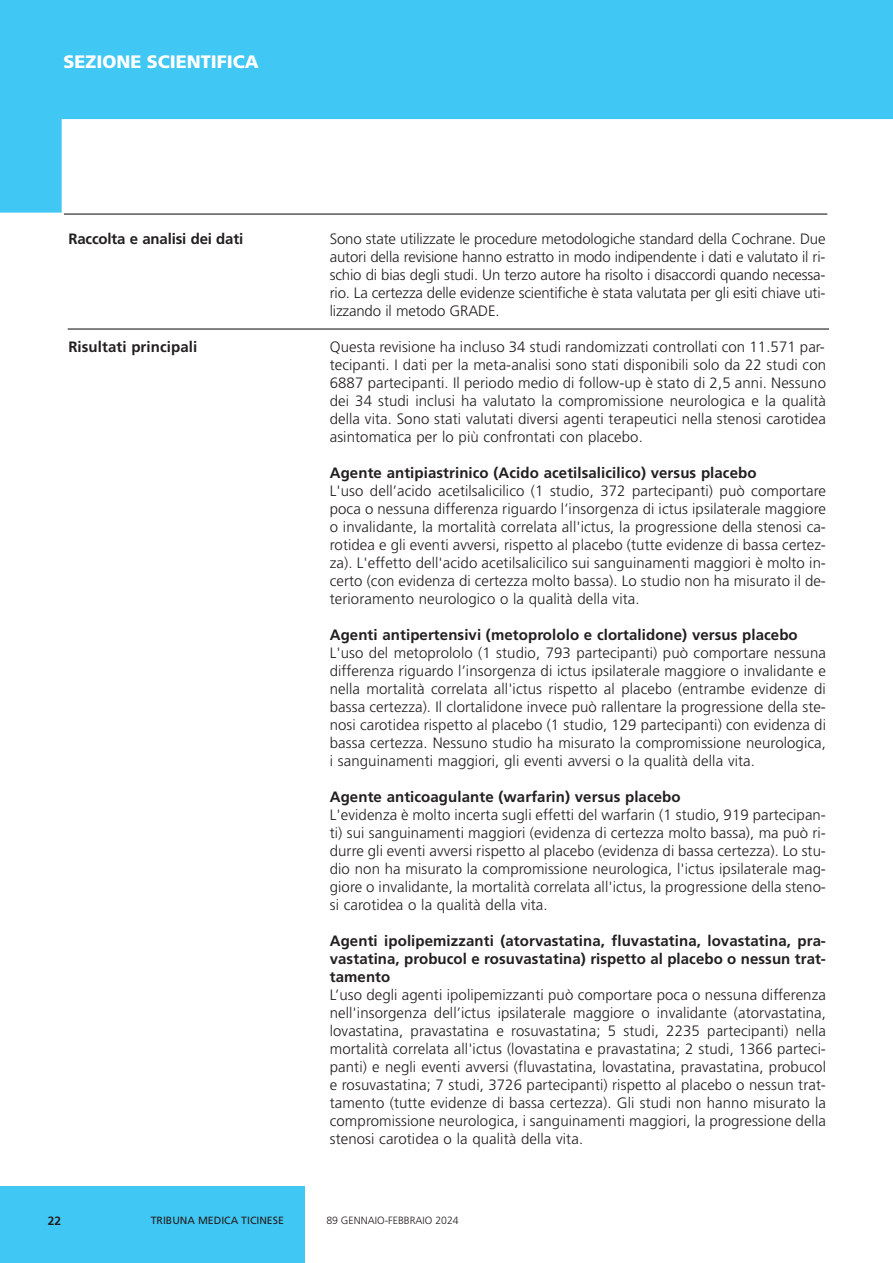
<style>
.page{position:relative;width:893px;height:1263px;background:#fff}
.page>*{position:absolute;margin:0;border:0;box-sizing:border-box;transform-origin:0 0}
.t1{font:900 18px "Frutiger";color:#fff}
.t2{font:300 15px/18px "Frutiger";letter-spacing:.005em;color:#231f20;text-align:justify}
.t3{font:700 15px/18px "Frutiger";letter-spacing:.005em;color:#231f20;text-align:justify}
.t4{font:700 12px "Frutiger";color:#231f20}
.t5{font:300 10.5px "Frutiger";color:#231f20}
.t6{font:10.5px "Frutiger";color:#231f20}
</style>
<div class="page">
<div style="left:0;top:1186px;width:305px;height:77px;background:#40c7f4"></div>
<svg style="left:0;top:0;width:893px;height:213px;fill:#40c7f4"></svg>
<hr style="left:65px;top:213px;width:762px;height:2px;background:#231f20">
<hr style="left:68px;top:328px;width:760px;height:2px;background:#231f20">
<p class="t1" style="left:67px;top:51px;width:210px">SEZIONE SCIENTIFICA -</p>
<p class="t1" style="left:63px;top:51px;width:197px">SEZIONE SCIENTIFICA</p>
<p class="t3" style="left:68px;top:230px;width:176px">Raccolta e analisi dei dati</p>
<p class="t2" style="left:330px;top:230px;width:497px">Sono state utilizzate le procedure metodologiche standard della Cochrane. Due autori della revisione hanno estratto in modo indipendente i dati e valutato il ri&shy;schio di bias degli studi. Un terzo autore ha risolto i disaccordi quando necessa&shy;rio. La certezza delle evidenze scientifiche è stata valutata per gli esiti chiave uti&shy;lizzando il metodo GRADE.</p>
<p class="t3" style="left:68px;top:338px;width:130px">Risultati principali</p>
<p class="t2" style="left:330px;top:338px;width:498px">Questa revisione ha incluso 34 studi randomizzati controllati con 11.571 par&shy;tecipanti. I dati per la meta-analisi sono stati disponibili solo da 22 studi con 6887 partecipanti. Il periodo medio di follow-up è stato di 2,5 anni. Nessuno dei 34 studi inclusi ha valutato la compromissione neurologica e la qualità della vita. Sono stati valutati diversi agenti terapeutici nella stenosi carotidea asintomatica per lo più confrontati con placebo.</p>
<p class="t3" style="left:330px;top:464px;width:428px">Agente antipiastrinico (Acido acetilsalicilico) versus placebo</p>
<p class="t2" style="left:330px;top:482px;width:498px">L'uso dell’acido acetilsalicilico (1 studio, 372 partecipanti) può comportare poca o nessuna differenza riguardo l’insorgenza di ictus ipsilaterale maggiore o invalidante, la mortalità correlata all'ictus, la progressione della stenosi ca&shy;rotidea e gli eventi avversi, rispetto al placebo (tutte evidenze di bassa certez&shy;za). L'effetto dell'acido acetilsalicilico sui sanguinamenti maggiori è molto in&shy;certo (con evidenza di certezza molto bassa). Lo studio non ha misurato il de&shy;terioramento neurologico o la qualità della vita.</p>
<p class="t3" style="left:330px;top:626px;width:469px">Agenti antipertensivi (metoprololo e clortalidone) versus placebo</p>
<p class="t2" style="left:330px;top:644px;width:498px">L'uso del metoprololo (1 studio, 793 partecipanti) può comportare nessuna differenza riguardo l’insorgenza di ictus ipsilaterale maggiore o invalidante e nella mortalità correlata all'ictus rispetto al placebo (entrambe evidenze di bassa certezza). Il clortalidone invece può rallentare la progressione della ste&shy;nosi carotidea rispetto al placebo (1 studio, 129 partecipanti) con evidenza di bassa certezza. Nessuno studio ha misurato la compromissione neurologica, i sanguinamenti maggiori, gli eventi avversi o la qualità della vita.</p>
<p class="t3" style="left:330px;top:788px;width:352px">Agente anticoagulante (warfarin) versus placebo</p>
<p class="t2" style="left:330px;top:806px;width:497px">L'evidenza è molto incerta sugli effetti del warfarin (1 studio, 919 partecipan&shy;ti) sui sanguinamenti maggiori (evidenza di certezza molto bassa), ma può ri&shy;durre gli eventi avversi rispetto al placebo (evidenza di bassa certezza). Lo stu&shy;dio non ha misurato la compromissione neurologica, l'ictus ipsilaterale mag&shy;giore o invalidante, la mortalità correlata all'ictus, la progressione della steno&shy;si carotidea o la qualità della vita.</p>
<p class="t3" style="left:330px;top:932px;width:497px">Agenti ipolipemizzanti (atorvastatina, fluvastatina, lovastatina, pra&shy;vastatina, probucol e rosuvastatina) rispetto al placebo o nessun trat&shy;tamento</p>
<p class="t2" style="left:330px;top:986px;width:498px">L’uso degli agenti ipolipemizzanti può comportare poca o nessuna differenza nell'insorgenza dell’ictus ipsilaterale maggiore o invalidante (atorvastatina, lovastatina, pravastatina e rosuvastatina; 5 studi, 2235 partecipanti) nella mortalità correlata all'ictus (lovastatina e pravastatina; 2 studi, 1366 parteci&shy;panti) e negli eventi avversi (fluvastatina, lovastatina, pravastatina, probucol e rosuvastatina; 7 studi, 3726 partecipanti) rispetto al placebo o nessun trat&shy;tamento (tutte evidenze di bassa certezza). Gli studi non hanno misurato la compromissione neurologica, i sanguinamenti maggiori, la progressione della stenosi carotidea o la qualità della vita.</p>
<p class="t4" style="left:48px;top:1214px;width:15px">22</p>
<p class="t6" style="left:151px;top:1214px;width:135px">TRIBUNA MEDICA TICINESE</p>
<p class="t5" style="left:326px;top:1214px;width:134px">89 GENNAIO-FEBBRAIO 2024</p>
</div>
